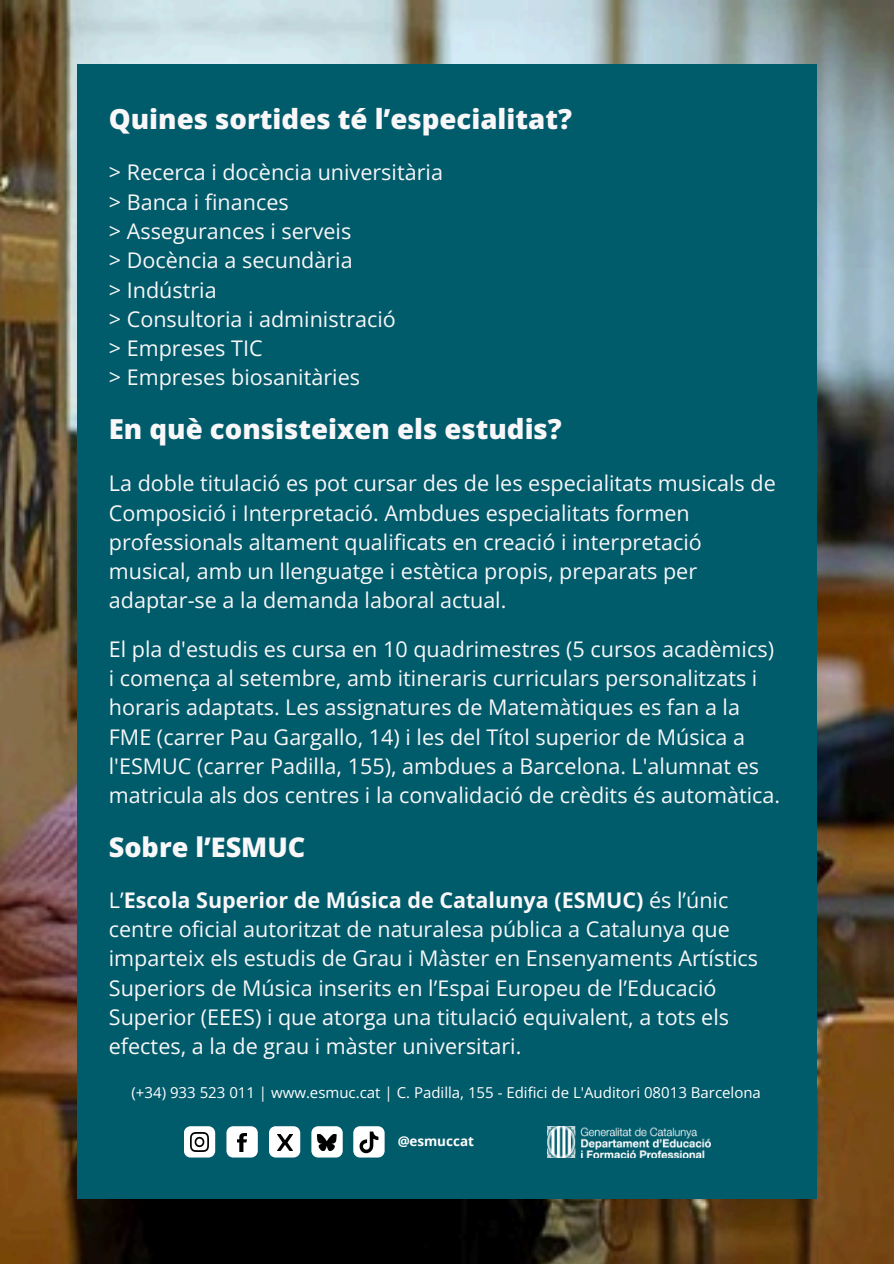
<style>
.page{position:relative;width:894px;height:1264px;background:#fff}
.page>*{position:absolute;margin:0;border:0;box-sizing:border-box;transform-origin:0 0}
.t1{font:800 27.6px "Open Sans";color:#f9f7f8}
.t2{font:800 27px "Open Sans";color:#f9f7f8}
.t3{font:21.6px/29.2px "Open Sans";color:#f9f7f8}
.t4{font:15px "Open Sans";color:#fff}
.t5{font:700 13.5px "Open Sans";color:#fff}
.s1{font-weight:700}
</style>
<div class="page">
<img style="left:0;top:0;width:893px;height:1263px">
<div style="left:77px;top:64px;width:739px;height:1134px;background:#005b6b"></div>
<div style="left:226px;top:1126px;width:32px;height:31px;background:#fff"></div>
<div style="left:269px;top:1126px;width:31px;height:31px;background:#fff"></div>
<div style="left:311px;top:1126px;width:31px;height:31px;background:#fff"></div>
<div style="left:353px;top:1126px;width:31px;height:31px;background:#fff"></div>
<img style="left:359px;top:1131px;width:20px;height:23px">
<div style="left:184px;top:1126px;width:31px;height:31px;background:#fff"></div>
<img style="left:238px;top:1133px;width:9px;height:18px">
<img style="left:190px;top:1132px;width:18px;height:18px">
<img style="left:277px;top:1134px;width:15px;height:15px">
<img style="left:317px;top:1134px;width:20px;height:16px">
<img style="left:547px;top:1126px;width:163px;height:31px">
<p class="t1" style="left:109px;top:99px;width:464px">Quines sortides té l’especialitat?</p>
<p class="t3" style="left:109px;top:157px;width:335px">&gt; Recerca i docència universitària &gt; Banca i finances<br>&gt; Assegurances i serveis<br>&gt; Docència a secundària<br>&gt; Indústria<br>&gt; Consultoria i administració<br>&gt; Empreses TIC<br>&gt; Empreses biosanitàries</p>
<p class="t1" style="left:109px;top:410px;width:454px">En què consisteixen els estudis?</p>
<p class="t3" style="left:109px;top:468px;width:668px">La doble titulació es pot cursar des de les especialitats musicals de Composició i Interpretació. Ambdues especialitats formen professionals altament qualificats en creació i interpretació musical, amb un llenguatge i estètica propis, preparats per adaptar-se a la demanda laboral actual.</p>
<p class="t3" style="left:109px;top:633px;width:672px">El pla d'estudis es cursa en 10 quadrimestres (5 cursos acadèmics) i comença al setembre, amb itineraris curriculars personalitzats i horaris adaptats. Les assignatures de Matemàtiques es fan a la FME (carrer Pau Gargallo, 14) i les del Títol superior de Música a l'ESMUC (carrer Padilla, 155), ambdues a Barcelona. L'alumnat es matricula als dos centres i la convalidació de crèdits és automàtica.</p>
<p class="t2" style="left:109px;top:828px;width:198px">Sobre l’ESMUC</p>
<p class="t3" style="left:109px;top:884px;width:650px">L’<span class="s1">Escola Superior de Música de Catalunya (ESMUC)</span> és l’únic centre oficial autoritzat de naturalesa pública a Catalunya que imparteix els estudis de Grau i Màster en Ensenyaments Artístics Superiors de Música inserits en l’Espai Europeu de l’Educació Superior (EEES) i que atorga una titulació equivalent, a tots els efectes, a la de grau i màster universitari.</p>
<p class="t4" style="left:131px;top:1082px;width:630px">(+34) 933 523 011 | www.esmuc.cat | C. Padilla, 155 - Edifici de L'Auditori 08013 Barcelona</p>
<p class="t5" style="left:397px;top:1131px;width:78px">@esmuccat</p>
</div>
